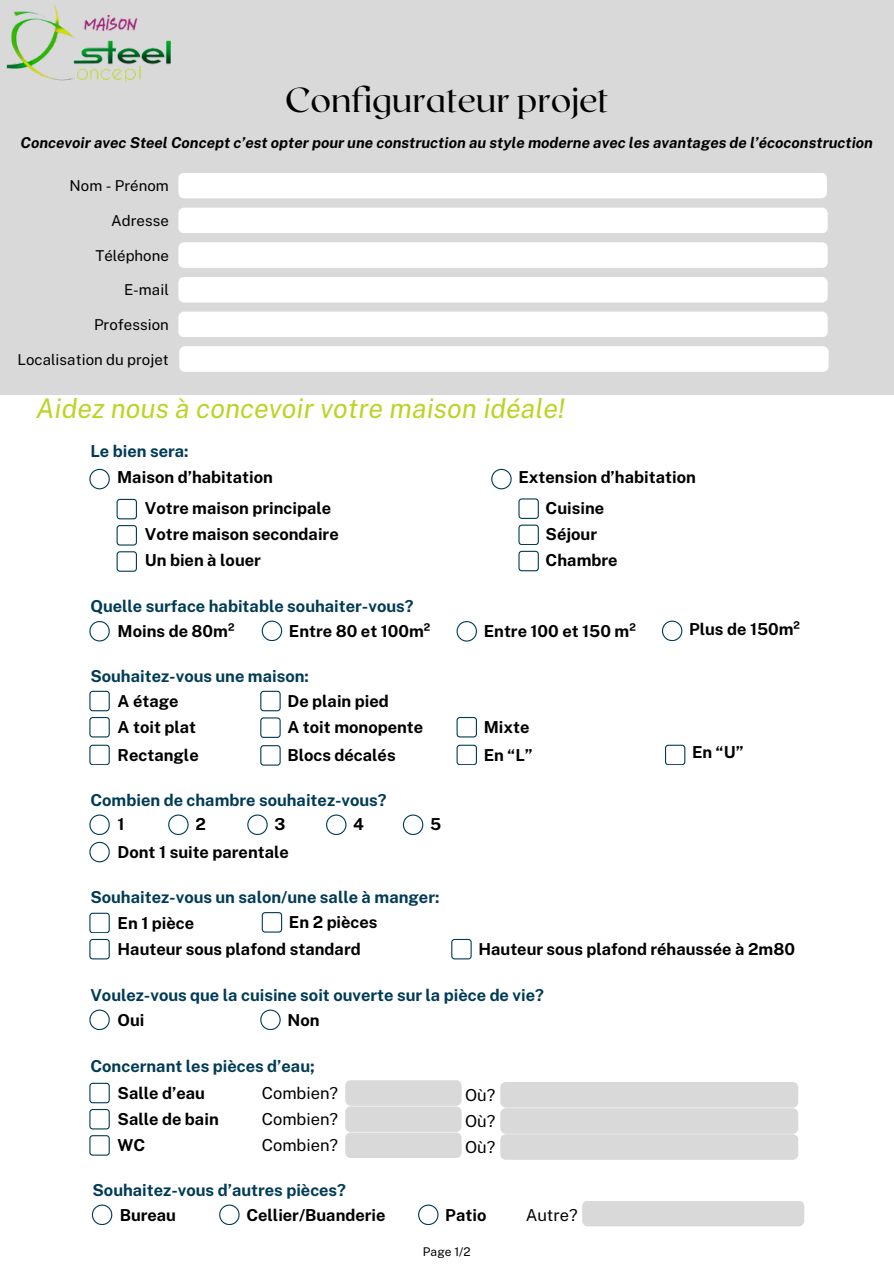
<style>
.page{position:relative;width:894px;height:1264px;background:#fff}
.page>*{position:absolute;margin:0;border:0;box-sizing:border-box;transform-origin:0 0}
.t1{font:34.5px "Roxborough CF";color:#000}
.t2{font:italic 27px "Public Sans";color:#b9d524}
.t3{font:700 16.5px "Public Sans";color:#000}
.t4{font:700 16.5px "Public Sans";color:#003b56}
.t5{font:16.5px "Public Sans";color:#000}
.t6{font:italic 700 15px "Public Sans";color:#000}
.t7{font:15px "Public Sans";color:#000}
.t8{font:12px "Public Sans";color:#000}
</style>
<div class="page">
<svg style="left:89px;top:690px;width:21px;height:21px"></svg>
<svg style="left:260px;top:690px;width:20px;height:21px"></svg>
<div style="left:0;top:0;width:893px;height:394px;background:#d9d9d9"></div>
<div style="left:178px;top:173px;width:648px;height:25px;background:#fff"></div>
<div style="left:178px;top:208px;width:649px;height:25px;background:#fff"></div>
<div style="left:178px;top:242px;width:649px;height:26px;background:#fff"></div>
<img style="left:6px;top:4px;width:165px;height:79px">
<svg style="left:116px;top:499px;width:21px;height:20px"></svg>
<svg style="left:116px;top:551px;width:21px;height:20px"></svg>
<svg style="left:116px;top:525px;width:21px;height:20px"></svg>
<svg style="left:89px;top:621px;width:21px;height:20px"></svg>
<svg style="left:262px;top:620px;width:20px;height:21px"></svg>
<svg style="left:456px;top:621px;width:20px;height:20px"></svg>
<svg style="left:662px;top:620px;width:20px;height:21px"></svg>
<svg style="left:89px;top:717px;width:21px;height:20px"></svg>
<svg style="left:260px;top:717px;width:20px;height:20px"></svg>
<svg style="left:456px;top:717px;width:20px;height:20px"></svg>
<svg style="left:89px;top:814px;width:21px;height:20px"></svg>
<svg style="left:168px;top:814px;width:20px;height:20px"></svg>
<svg style="left:247px;top:814px;width:20px;height:20px"></svg>
<svg style="left:326px;top:814px;width:20px;height:20px"></svg>
<svg style="left:403px;top:814px;width:20px;height:20px"></svg>
<svg style="left:89px;top:841px;width:21px;height:21px"></svg>
<svg style="left:89px;top:912px;width:21px;height:47px"></svg>
<svg style="left:89px;top:1009px;width:21px;height:20px"></svg>
<svg style="left:260px;top:1009px;width:20px;height:20px"></svg>
<svg style="left:89px;top:1082px;width:21px;height:20px"></svg>
<svg style="left:89px;top:1109px;width:21px;height:20px"></svg>
<svg style="left:89px;top:1135px;width:21px;height:20px"></svg>
<div style="left:345px;top:1080px;width:116px;height:78px;background:#d9d9d9"></div>
<div style="left:500px;top:1082px;width:298px;height:77px;background:#d9d9d9"></div>
<svg style="left:92px;top:1204px;width:20px;height:20px"></svg>
<svg style="left:219px;top:1204px;width:20px;height:20px"></svg>
<svg style="left:418px;top:1204px;width:20px;height:20px"></svg>
<div style="left:582px;top:1201px;width:222px;height:25px;background:#d9d9d9"></div>
<svg style="left:262px;top:912px;width:20px;height:20px"></svg>
<svg style="left:451px;top:938px;width:20px;height:21px"></svg>
<svg style="left:89px;top:744px;width:21px;height:21px"></svg>
<svg style="left:260px;top:745px;width:20px;height:20px"></svg>
<svg style="left:456px;top:744px;width:20px;height:21px"></svg>
<svg style="left:665px;top:744px;width:20px;height:21px"></svg>
<div style="left:178px;top:277px;width:649px;height:25px;background:#fff"></div>
<div style="left:178px;top:311px;width:649px;height:26px;background:#fff"></div>
<svg style="left:89px;top:469px;width:21px;height:20px"></svg>
<svg style="left:491px;top:469px;width:20px;height:20px"></svg>
<svg style="left:518px;top:498px;width:20px;height:20px"></svg>
<svg style="left:518px;top:551px;width:20px;height:20px"></svg>
<svg style="left:518px;top:524px;width:20px;height:21px"></svg>
<div style="left:179px;top:346px;width:649px;height:26px;background:#fff"></div>
<h5 class="t1" style="left:285px;top:77px;width:325px">Configurateur projet</h5>
<h2 class="t6" style="left:21px;top:134px;width:853px">Concevoir avec Steel Concept c’est opter pour une construction au style moderne avec les avantages de l’écoconstruction</h2>
<h5 class="t7" style="left:70px;top:177px;width:101px">Nom - Prénom</h5>
<p class="t7" style="left:111px;top:212px;width:59px">Adresse</p>
<h1 class="t7" style="left:95px;top:246px;width:75px">Téléphone</h1>
<h5 class="t7" style="left:124px;top:281px;width:46px">E-mail</h5>
<h5 class="t7" style="left:94px;top:316px;width:76px">Profession</h5>
<p class="t7" style="left:17px;top:350px;width:153px">Localisation du projet</p>
<h5 class="t2" style="left:36px;top:393px;width:530px">Aidez nous à concevoir votre maison idéale!</h5>
<h4 class="t4" style="left:90px;top:441px;width:100px">Le bien sera:</h4>
<h4 class="t3" style="left:117px;top:467px;width:157px">Maison d’habitation</h4>
<h4 class="t3" style="left:518px;top:467px;width:179px">Extension d’habitation</h4>
<h4 class="t3" style="left:545px;top:498px;width:60px">Cuisine</h4>
<h4 class="t3" style="left:545px;top:550px;width:73px">Chambre</h4>
<h4 class="t3" style="left:145px;top:498px;width:188px">Votre maison principale</h4>
<h4 class="t3" style="left:145px;top:551px;width:117px">Un bien à louer</h4>
<h5 class="t3" style="left:545px;top:524px;width:53px">Séjour</h5>
<h4 class="t3" style="left:145px;top:524px;width:195px">Votre maison secondaire</h4>
<h4 class="t4" style="left:90px;top:596px;width:324px">Quelle surface habitable souhaiter-vous?</h4>
<h4 class="t3" style="left:118px;top:621px;width:118px">Moins de 80m²</h4>
<h4 class="t3" style="left:289px;top:621px;width:143px">Entre 80 et 100m²</h4>
<h4 class="t3" style="left:483px;top:621px;width:153px">Entre 100 et 150 m²</h4>
<h4 class="t3" style="left:689px;top:619px;width:112px">Plus de 150m²</h4>
<h5 class="t4" style="left:90px;top:666px;width:220px">Souhaitez-vous une maison:</h5>
<h5 class="t3" style="left:118px;top:691px;width:62px">A étage</h5>
<h5 class="t3" style="left:287px;top:691px;width:103px">De plain pied</h5>
<h4 class="t3" style="left:118px;top:717px;width:80px">A toit plat</h4>
<h4 class="t3" style="left:287px;top:717px;width:137px">A toit monopente</h4>
<h4 class="t3" style="left:483px;top:717px;width:47px">Mixte</h4>
<h3 class="t3" style="left:118px;top:745px;width:83px">Rectangle</h3>
<h5 class="t3" style="left:287px;top:745px;width:110px">Blocs décalés</h5>
<h5 class="t3" style="left:483px;top:745px;width:51px">En “L”</h5>
<h5 class="t3" style="left:692px;top:742px;width:53px">En “U”</h5>
<h4 class="t4" style="left:90px;top:790px;width:298px">Combien de chambre souhaitez-vous?</h4>
<h4 class="t3" style="left:118px;top:814px;width:9px">1</h4>
<h4 class="t3" style="left:195px;top:814px;width:12px">2</h4>
<h4 class="t3" style="left:274px;top:814px;width:12px">3</h4>
<h4 class="t3" style="left:353px;top:814px;width:12px">4</h4>
<h4 class="t3" style="left:430px;top:814px;width:13px">5</h4>
<h4 class="t3" style="left:118px;top:842px;width:173px">Dont 1 suite parentale</h4>
<h4 class="t4" style="left:90px;top:887px;width:350px">Souhaitez-vous un salon/une salle à manger:</h4>
<h4 class="t3" style="left:118px;top:913px;width:78px">En 1 pièce</h4>
<h4 class="t3" style="left:118px;top:939px;width:244px">Hauteur sous plafond standard</h4>
<h4 class="t4" style="left:90px;top:985px;width:455px">Voulez-vous que la cuisine soit ouverte sur la pièce de vie?</h4>
<h4 class="t3" style="left:118px;top:1009px;width:28px">Oui</h4>
<h4 class="t3" style="left:287px;top:1009px;width:34px">Non</h4>
<p class="t4" style="left:90px;top:1055px;width:226px">Concernant les pièces d’eau;</p>
<p class="t3" style="left:118px;top:1083px;width:89px">Salle d’eau</p>
<p class="t3" style="left:118px;top:1109px;width:103px">Salle de bain</p>
<h4 class="t3" style="left:289px;top:912px;width:90px">En 2 pièces</h4>
<h4 class="t3" style="left:478px;top:939px;width:318px">Hauteur sous plafond réhaussée à 2m80</h4>
<p class="t5" style="left:262px;top:1083px;width:78px">Combien?</p>
<p class="t5" style="left:262px;top:1109px;width:78px">Combien?</p>
<h4 class="t5" style="left:465px;top:1084px;width:32px">Où?</h4>
<h4 class="t5" style="left:465px;top:1110px;width:32px">Où?</h4>
<h4 class="t3" style="left:118px;top:1135px;width:29px">WC</h4>
<h4 class="t5" style="left:262px;top:1135px;width:78px">Combien?</h4>
<h4 class="t5" style="left:465px;top:1137px;width:32px">Où?</h4>
<h4 class="t4" style="left:92px;top:1180px;width:255px">Souhaitez-vous d’autres pièces?</h4>
<h4 class="t3" style="left:120px;top:1204px;width:58px">Bureau</h4>
<h4 class="t3" style="left:246px;top:1204px;width:141px">Cellier/Buanderie</h4>
<h4 class="t3" style="left:445px;top:1204px;width:43px">Patio</h4>
<h4 class="t5" style="left:525px;top:1204px;width:53px">Autre?</h4>
<h5 class="t8" style="left:423px;top:1244px;width:49px">Page 1/2</h5>
</div>
